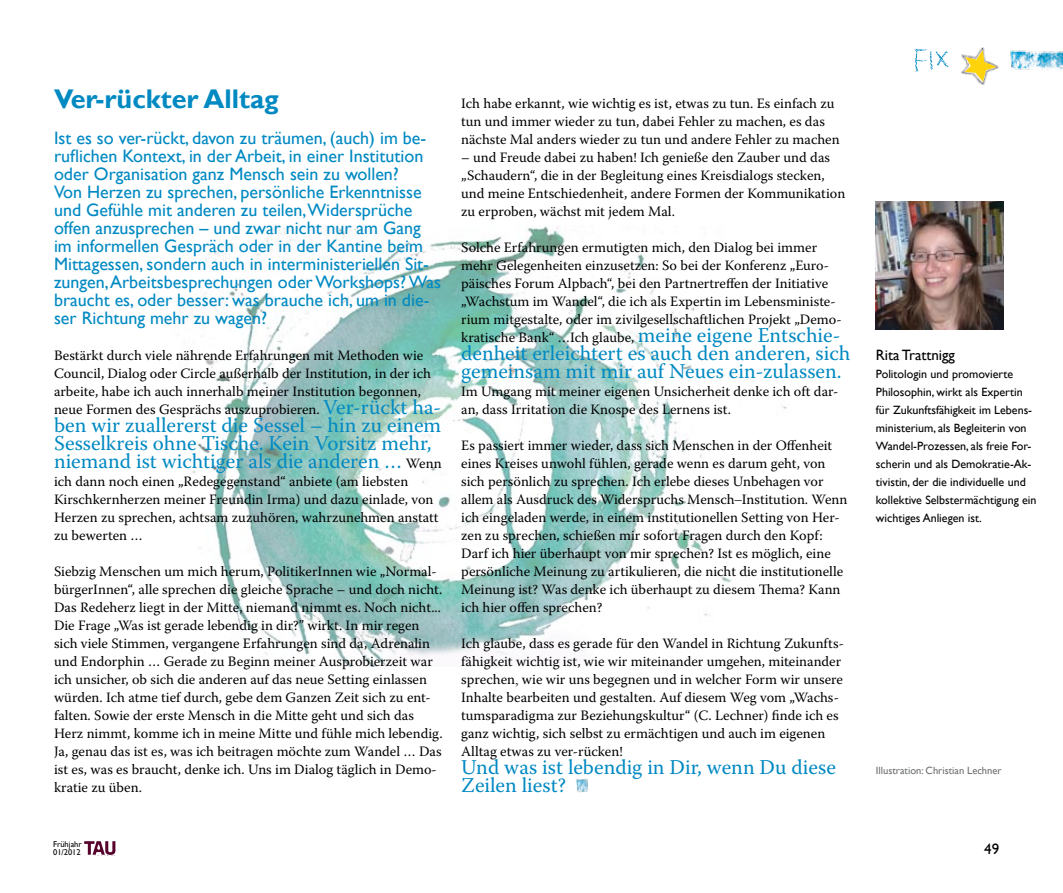
<style>
.page{position:relative;width:1063px;height:893px;background:#fff}
.page>*{position:absolute;margin:0;border:0;box-sizing:border-box;transform-origin:0 0}
.t1{font:700 27px "Gill Sans";color:#0189c2}
.t2{font:21px/18px "Warnock Pro";color:#0189c2}
.t3{font:18px/18px "Gill Sans";color:#0189c2}
.t4{font:15px "Gill Sans";color:#000}
.t5{font:14.25px/18px "Warnock Pro";color:#000}
.t6{font:12px/18px "Gill Sans";color:#000}
.t7{font:10.5px "Gill Sans";color:#6d6f71}
.t8{font:8.4px/7.6px "Gill Sans";color:#000}
.s1{font-size:21px;color:#0189c2}
.s2{font-size:14.25px;color:#000}
.s3{font-family:"Times New Roman"}
</style>
<div class="page">
<img style="left:180px;top:226px;width:610px;height:440px">
<svg style="left:576px;top:779px;width:12px;height:13px"></svg>
<img style="left:876px;top:202px;width:127px;height:128px">
<img style="left:1011px;top:50px;width:52px;height:20px">
<img style="left:961px;top:47px;width:50px;height:38px">
<svg style="left:965px;top:50px;width:32px;height:32px"></svg>
<svg style="left:914px;top:49px;width:35px;height:23px"></svg>
<svg style="left:84px;top:841px;width:31px;height:14px"></svg>
<h1 class="t1" style="left:54px;top:83px;width:226px">Ver-rückter Alltag</h1>
<p class="t3" style="left:54px;top:129px;width:389px">Ist es so ver-rückt, davon zu träumen, (auch) im be&shy;ruflichen Kontext, in der Arbeit, in einer Institution oder Organisation ganz Mensch sein zu wollen?<br>Von Herzen zu sprechen, persönliche Erkenntnisse und Gefühle mit anderen zu teilen,Widersprüche offen anzusprechen – und zwar nicht nur am Gang im informellen Gespräch oder in der Kantine beim Mittagessen, sondern auch in interministeriellen Sit&shy;zungen, Arbeitsbesprechungen oder Workshops? Was braucht es, oder besser: was brauche ich, um in die&shy;ser Richtung mehr zu wagen?</p>
<p class="t5" style="left:54px;top:346px;width:389px">Bestärkt durch viele nährende Erfahrungen mit Methoden wie Council, Dialog oder Circle außerhalb der Institution, in der ich arbeite, habe ich auch innerhalb meiner Institution begonnen, neue Formen des Gesprächs auszuprobieren. <span class="s1">Ver-rückt ha-</span></p>
<h2 class="t2" style="left:54px;top:416px;width:389px">ben wir zuallererst die Sessel – hin zu einem<br>Sesselkreis ohne Tische. Kein Vorsitz mehr, niemand ist wichtiger als die anderen … <span class="s2">Wenn</span></h2>
<p class="t5" style="left:54px;top:472px;width:386px">ich dann noch einen „Redegegenstand“ anbiete (am liebsten Kirschkernherzen meiner Freundin Irma) und dazu einlade, von Herzen zu sprechen, achtsam zuzuhören, wahrzunehmen anstatt zu bewerten …</p>
<p class="t5" style="left:54px;top:562px;width:390px">Siebzig Menschen um mich herum, PolitikerInnen wie „Normal&shy;bürgerInnen“, alle sprechen die gleiche Sprache – und doch nicht.<br>Das Redeherz liegt in der Mitte, niemand nimmt es. Noch nicht...<br>Die Frage „Was ist gerade lebendig in dir?” wirkt. In mir regen sich viele Stimmen, vergangene Erfahrungen sind da, Adrenalin und Endorphin … Gerade zu Beginn meiner Ausprobierzeit war ich unsicher, ob sich die anderen auf das neue Setting einlassen würden. Ich atme tief durch, gebe dem Ganzen Zeit sich zu ent&shy;falten. Sowie der erste Mensch in die Mitte geht und sich das Herz nimmt, komme ich in meine Mitte und fühle mich lebendig.<br>Ja, genau das ist es, was ich beitragen möchte zum Wandel … Das ist es, was es braucht, denke ich. Uns im Dialog täglich in Demo&shy;kratie zu üben.</p>
<p class="t5" style="left:461px;top:94px;width:380px">Ich habe erkannt, wie wichtig es ist, etwas zu tun. Es einfach zu tun und immer wieder zu tun, dabei Fehler zu machen, es das nächste Mal anders wieder zu tun und andere Fehler zu machen</p>
<p class="t5" style="left:461px;top:148px;width:386px">– und Freude dabei zu haben! Ich genieße den Zauber und das „Schaudern“, die in der Begleitung eines Kreisdialogs stecken, und meine Entschiedenheit, andere Formen der Kommunikation zu erproben, wächst mit jedem Mal.</p>
<p class="t5" style="left:461px;top:238px;width:382px">Solche Erfahrungen ermutigten mich, den Dialog bei immer mehr Gelegenheiten einzusetzen: So bei der Konferenz „Euro&shy;päisches Forum Alpbach“, bei den Partnertreffen der Initiative „Wachstum im Wandel“, die ich als Expertin im Lebensministe&shy;rium mitgestalte, oder im zivilgesellschaftlichen Projekt „Demo&shy;kratische Bank“ …Ich glaube, <span class="s1">meine eigene Entschie-</span></p>
<h2 class="t2" style="left:461px;top:344px;width:391px">denheit erleichtert es auch den anderen, sich gemeinsam mit mir auf Neues ein-zulassen.</h2>
<p class="t5" style="left:461px;top:382px;width:379px">Im Umgang mit meiner eigenen Unsicherheit denke ich oft dar&shy;an, dass Irritation die Knospe des Lernens ist.</p>
<p class="t5" style="left:461px;top:436px;width:388px">Es passiert immer wieder, dass sich Menschen in der Offenheit eines Kreises unwohl fühlen, gerade wenn es darum geht, von sich persönlich zu sprechen. Ich erlebe dieses Unbehagen vor allem als Ausdruck des Widerspruchs Mensch<span class="s3">–</span>Institution. Wenn ich eingeladen werde, in einem institutionellen Setting von Her&shy;zen zu sprechen, schießen mir sofort Fragen durch den Kopf:<br>Darf ich hier überhaupt von mir sprechen? Ist es möglich, eine persönliche Meinung zu artikulieren, die nicht die institutionelle Meinung ist? Was denke ich überhaupt zu diesem Thema? Kann ich hier offen sprechen?</p>
<p class="t5" style="left:461px;top:634px;width:384px">Ich glaube, dass es gerade für den Wandel in Richtung Zukunfts&shy;fähigkeit wichtig ist, wie wir miteinander umgehen, miteinander sprechen<span class="s3">,</span> wie wir uns begegnen und in welcher Form wir unsere Inhalte bearbeiten und gestalten. Auf diesem Weg vom „Wachs&shy;tumsparadigma zur Beziehungskultur“ (C. Lechner) finde ich es ganz wichtig, sich selbst zu ermächtigen und auch im eigenen Alltag etwas zu ver-rücken!</p>
<h2 class="t2" style="left:461px;top:758px;width:376px">Und was ist lebendig in Dir, wenn Du diese<br>Zeilen liest?</h2>
<p class="t8" style="left:53px;top:840px;width:30px">Frühjahr<br>01/2012</p>
<p class="t4" style="left:876px;top:346px;width:81px">Rita Trattnigg</p>
<p class="t6" style="left:876px;top:365px;width:162px">Politologin und promovierte<br>Philosophin, wirkt als Expertin für Zukunftsfähigkeit im Lebens&shy;ministerium, als Begleiterin von<br>Wandel-Prozessen, als freie For&shy;scherin und als Demokratie-Ak&shy;tivistin, der die individuelle und kollektive Selbstermächtigung ein wichtiges Anliegen ist.</p>
<p class="t7" style="left:876px;top:764px;width:127px">Illustration: Christian Lechner</p>
<p class="t4" style="left:984px;top:840px;width:16px">49</p>
</div>
